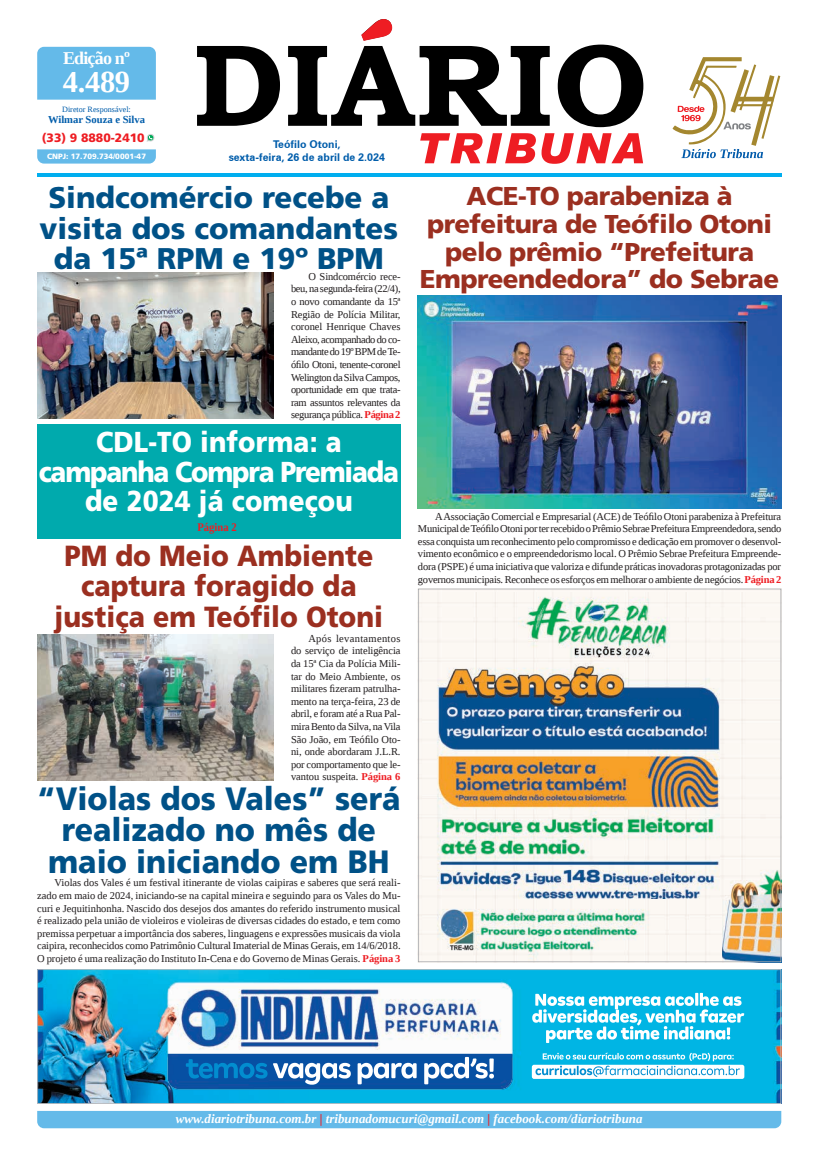
<style>
.page{position:relative;width:821px;height:1166px;background:#fff}
.page>*{position:absolute;margin:0;border:0;box-sizing:border-box;transform-origin:0 0}
.t1{font:900 32.29px/31.8px "Frutiger LT Std";color:#005187;text-align:center;scale:.94 1}
.t2{font:700 30.45px "Liberation Serif";color:#fff}
.t3{font:900 29.93px/30.4px "Frutiger LT Std";color:#005187;text-align:center}
.t4{font:900 29.14px/30.3px "Frutiger LT Std";color:#9b2f20;text-align:center;scale:.92 1}
.t5{font:900 28.79px/29.7px "Frutiger LT Std";letter-spacing:.005em;color:#fff;text-align:center;scale:.9 1}
.t6{font:900 25.81px/27.6px "Frutiger LT Std";letter-spacing:-.02em;color:#9b2f20;text-align:center}
.t7{font:700 18.03px "Liberation Serif";letter-spacing:-.045em;color:#fff}
.t8{font:italic 700 12.95px "Liberation Serif";color:#fff}
.t9{font:900 12.16px "Frutiger LT Std";color:#ee1d23}
.t10{font:700 11.64px "Liberation Serif";letter-spacing:.005em;color:#ee1d23;scale:.9 1}
.t11{font:700 10.67px/12.6px "Zurich BT";color:#015dab;text-align:center}
.t12{font:700 10.59px "Liberation Serif";color:#015dab}
.t13{font:10.5px/12.6px "Liberation Serif";letter-spacing:-.015em;color:#231f20;text-align:justify}
.t14{font:8.14px "Liberation Serif";color:#015dab}
.t15{font:900 7.7px "Frutiger LT Std";color:#fff}
.s1{font-weight:700;color:#ee1d23}
.s2{color:#ee1d23}
</style>
<div class="page">
<div style="left:37px;top:1111px;width:744px;height:17px;background:#64bae9"></div>
<hr style="left:37px;top:174px;width:744px;height:3px;background:#00aeef">
<svg style="left:197px;top:26px;width:446px;height:101px"></svg>
<svg style="left:361px;top:19px;width:31px;height:22px"></svg>
<svg style="left:420px;top:133px;width:223px;height:31px"></svg>
<svg style="left:673px;top:57px;width:108px;height:101px"></svg>
<div style="left:37px;top:47px;width:119px;height:53px;background:#64bae9"></div>
<svg style="left:37px;top:149px;width:119px;height:15px;background:#6ebeea"></svg>
<svg style="left:147px;top:134px;width:7px;height:8px"></svg>
<div style="left:37px;top:424px;width:364px;height:114px;background:#00aaad"></div>
<img style="left:37px;top:969px;width:744px;height:135px">
<img style="left:418px;top:588px;width:363px;height:374px">
<img style="left:418px;top:296px;width:363px;height:212px">
<img style="left:37px;top:272px;width:237px;height:146px">
<img style="left:37px;top:634px;width:237px;height:146px">
<h3 class="t7" style="left:63px;top:45px;width:68px">Edição nº</h3>
<h2 class="t2" style="left:63px;top:61px;width:69px">4.489</h2>
<p class="t14" style="left:62px;top:104px;width:70px">Diretor Responsável:</p>
<p class="t12" style="left:48px;top:112px;width:99px">Wilmar Souza e Silva</p>
<p class="t9" style="left:42px;top:130px;width:104px">(33) 9 8880-2410</p>
<p class="t15" style="left:47px;top:151px;width:100px">CNPJ: 17.709.734/0001-47</p>
<p class="t11" style="left:229px;top:138px;width:158px">Teófilo Otoni,<br>sexta-feira, 26 de abril de 2.024</p>
<h3 class="t3" style="left:40px;top:183px;width:360px">Sindcomércio recebe a visita dos comandantes da 15ª RPM e 19º BPM</h3>
<p class="t13" style="left:291px;top:270px;width:111px;text-indent:17px">O Sindcomércio rece&shy;beu, na segunda-feira (22/4), o novo comandante da 15ª Região de Polícia Militar, coronel Henrique Chaves Aleixo, acompanhado do co&shy;mandante do 19º BPM de Te&shy;ófilo Otoni, tenente-coronel Welington da Silva Campos, oportunidade em que trata&shy;ram assuntos relevantes da segurança pública. <span class="s1">Página 2</span></p>
<h3 class="t5" style="left:39px;top:427px;width:402px">CDL-TO informa: a campanha Compra Premiada de 2024 já começou</h3>
<p class="t10" style="left:197px;top:519px;width:45px">Página 2</p>
<h3 class="t4" style="left:55px;top:541px;width:359px">PM do Meio Ambiente captura foragido da justiça em Teófilo Otoni</h3>
<p class="t13" style="left:291px;top:632px;width:111px;text-indent:17px">Após levantamentos do serviço de inteligência da 15ª Cia da Polícia Mili&shy;tar do Meio Ambiente, os militares fizeram patrulha&shy;mento na terça-feira, 23 de abril, e foram até a Rua Pal&shy;mira Bento da Silva, na Vila São João, em Teófilo Oto&shy;ni, onde abordaram J.L.R. por comportamento que le&shy;vantou suspeita. <span class="s1">Página 6</span></p>
<h1 class="t1" style="left:37px;top:782px;width:388px">“Violas dos Vales” será realizado no mês de maio iniciando em BH</h1>
<p class="t13" style="left:37px;top:876px;width:365px;text-indent:17px">Violas dos Vales é um festival itinerante de violas caipiras e saberes que será reali&shy;zado em maio de 2024, iniciando-se na capital mineira e seguindo para os Vales do Mu&shy;curi e Jequitinhonha. Nascido dos desejos dos amantes do referido instrumento musical é realizado pela união de violeiros e violeiras de diversas cidades do estado, e tem como premissa perpetuar a importância dos saberes, linguagens e expressões musicais da viola caipira, reconhecidos como Patrimônio Cultural Imaterial de Minas Gerais, em 14/6/2018.<br>O projeto é uma realização do Instituto In-Cena e do Governo de Minas Gerais. <span class="s1">Página 3</span></p>
<h3 class="t6" style="left:420px;top:183px;width:361px">ACE-TO parabeniza à prefeitura de Teófilo Otoni pelo prêmio “Prefeitura<br>Empreendedora” do Sebrae</h3>
<p class="t13" style="left:418px;top:510px;width:365px;text-indent:17px">A Associação Comercial e Empresarial (ACE) de Teófilo Otoni parabeniza à Prefeitura Municipal de Teófilo Otoni por ter recebido o Prêmio Sebrae Prefeitura Empreendedora, sendo essa conquista um reconhecimento pelo compromisso e dedicação em promover o desenvol&shy;vimento econômico e o empreendedorismo local. O Prêmio Sebrae Prefeitura Empreende&shy;dora (PSPE) é uma iniciativa que valoriza e difunde práticas inovadoras protagonizadas por governos municipais. Reconhece os esforços em melhorar o ambiente de negócios. <span class="s1">Página 2</span></p>
<p class="t8" style="left:176px;top:1110px;width:468px">www.diariotribuna.com.br <span class="s2">|</span> tribunadomucuri@gmail.com <span class="s2">|</span> facebook.com/diariotribuna</p>
</div>
